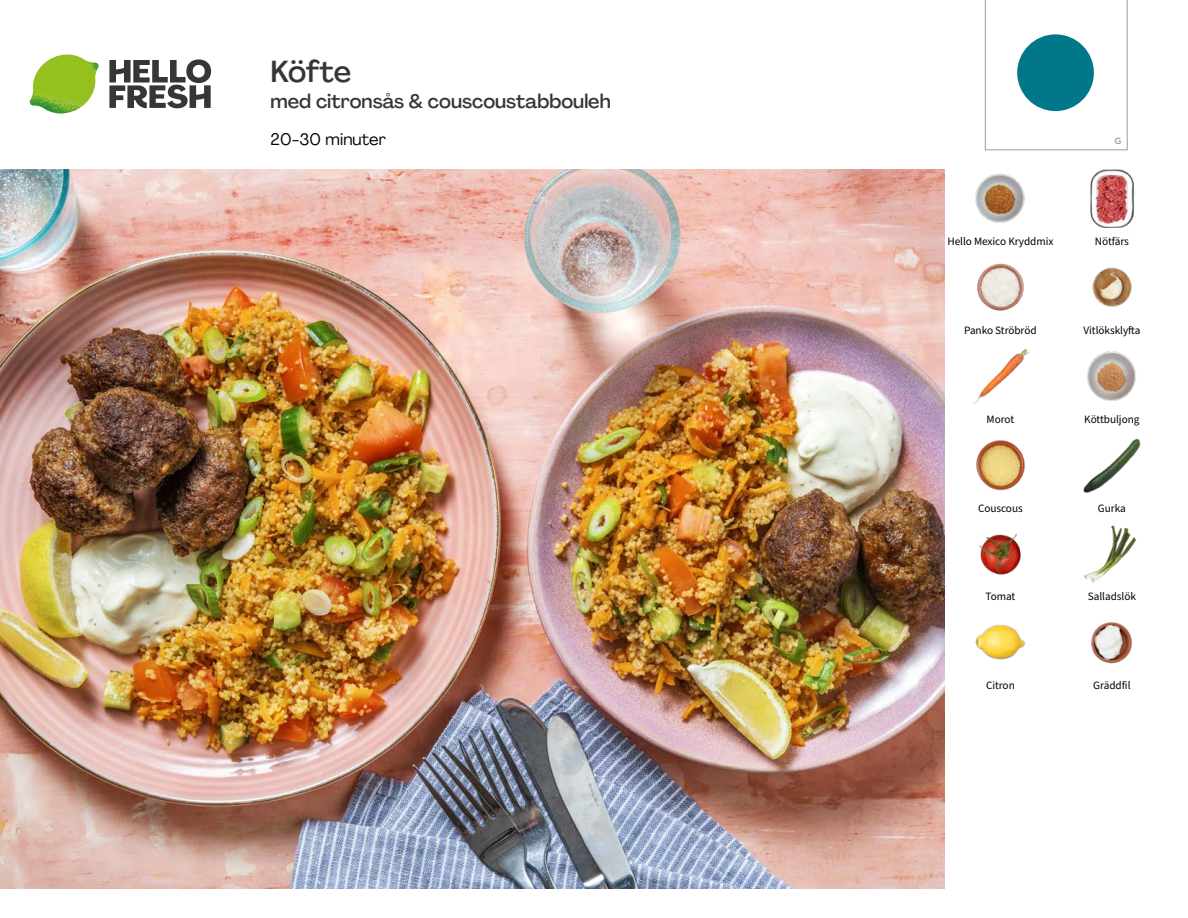
<style>
.page{position:relative;width:1188px;height:918px;background:#fff}
.page>*{position:absolute;margin:0;border:0;box-sizing:border-box;transform-origin:0 0}
.t1{font:500 30px "Agrandir";letter-spacing:-.01em;color:#373636}
.t2{font:500 19.5px "Agrandir";color:#373636}
.t3{font:16.5px "Agrandir";letter-spacing:.005em;color:#000}
.t4{font:11.25px "Source Sans Pro";letter-spacing:-.005em;color:#000}
.t5{font:500 9px "Gotham";color:#9d9d9c}
</style>
<div class="page">
<svg style="left:109px;top:59px;width:102px;height:49px"></svg>
<img style="left:30px;top:55px;width:69px;height:59px">
<img style="left:0;top:170px;width:945px;height:718px">
<svg style="left:985px;top:0;width:142px;height:150px"></svg>
<img style="left:973px;top:349px;width:56px;height:55px">
<img style="left:977px;top:263px;width:47px;height:48px">
<img style="left:1092px;top:267px;width:40px;height:40px">
<img style="left:1088px;top:352px;width:48px;height:48px">
<img style="left:1083px;top:438px;width:58px;height:55px">
<img style="left:975px;top:624px;width:51px;height:36px">
<img style="left:1091px;top:622px;width:41px;height:42px">
<img style="left:976px;top:440px;width:49px;height:51px">
<img style="left:978px;top:533px;width:43px;height:42px">
<img style="left:1084px;top:525px;width:53px;height:58px">
<img style="left:1090px;top:170px;width:45px;height:57px">
<img style="left:976px;top:174px;width:48px;height:48px">
<h1 class="t1" style="left:271px;top:53px;width:82px">Köfte</h1>
<h2 class="t2" style="left:271px;top:89px;width:342px">med citronsås &amp; couscoustabbouleh</h2>
<h3 class="t3" style="left:271px;top:129px;width:117px">20-30 minuter</h3>
<p class="t5" style="left:1114px;top:135px;width:9px">G</p>
<p class="t4" style="left:947px;top:234px;width:108px">Hello Mexico Kryddmix</p>
<p class="t4" style="left:1095px;top:234px;width:35px">Nötfärs</p>
<p class="t4" style="left:964px;top:323px;width:74px">Panko Ströbröd</p>
<p class="t4" style="left:1083px;top:323px;width:58px">Vitlöksklyfta</p>
<p class="t4" style="left:987px;top:412px;width:29px">Morot</p>
<p class="t4" style="left:1084px;top:412px;width:57px">Köttbuljong</p>
<p class="t4" style="left:978px;top:500px;width:46px">Couscous</p>
<p class="t4" style="left:1098px;top:500px;width:29px">Gurka</p>
<p class="t4" style="left:986px;top:589px;width:31px">Tomat</p>
<p class="t4" style="left:1088px;top:589px;width:50px">Salladslök</p>
<p class="t4" style="left:986px;top:678px;width:30px">Citron</p>
<p class="t4" style="left:1093px;top:678px;width:39px">Gräddfil</p>
</div>
